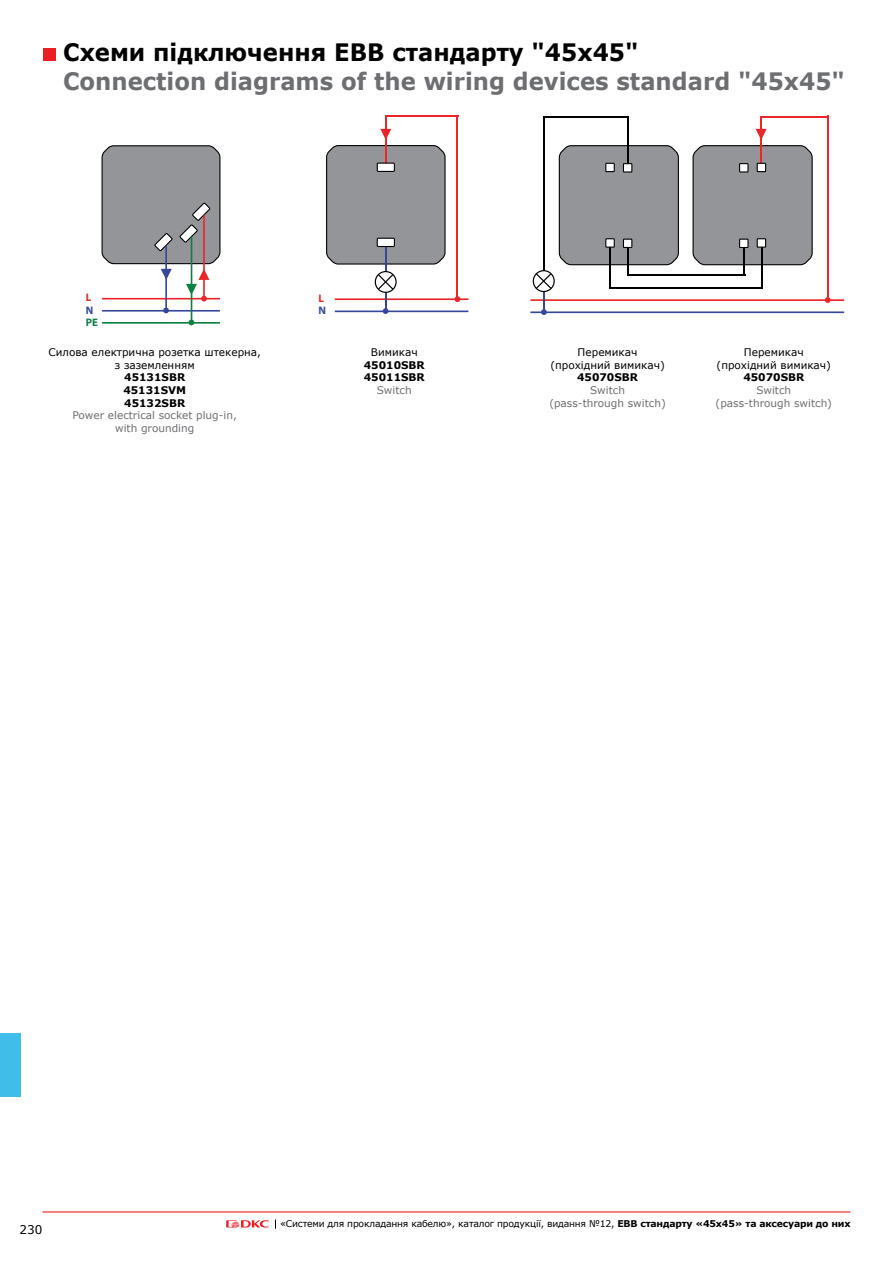
<style>
.page{position:relative;width:893px;height:1263px;background:#fff}
.page>*{position:absolute;margin:0;border:0;box-sizing:border-box;transform-origin:0 0}
.t1{font:700 24px "Verdana";color:#6d6e71;scale:.95 1}
.t2{font:700 24px "Verdana";color:#000;scale:.95 1}
.t3{font:12px "Verdana";color:#000}
.t4{font:700 10.95px "Myriad Pro";color:#ec2427}
.t5{font:700 10.95px "Myriad Pro";color:#35479b}
.t6{font:700 10.95px "Myriad Pro";color:#0c8241}
.t7{font:10.5px/12.6px "Verdana";color:#000;text-align:center}
.t8{font:10.5px/12.6px "Verdana";color:#6d6e71;text-align:center}
.t9{font:700 10.5px/12.6px "Verdana";color:#000;text-align:justify}
.t10{font:9.3px "Verdana";letter-spacing:-.02em;color:#000}
.s1{font-weight:700}
</style>
<div class="page">
<hr style="left:43px;top:1211px;width:807px;height:1px;background:#ed1d24">
<div style="left:0;top:1033px;width:21px;height:64px;background:#41bde9"></div>
<svg style="left:226px;top:1220px;width:43px;height:7px"></svg>
<svg style="left:101px;top:145px;width:120px;height:180px"></svg>
<hr style="left:335px;top:298px;width:133px;height:2px;background:#ec2427">
<hr style="left:335px;top:310px;width:133px;height:2px;background:#35479b">
<svg style="left:455px;top:296px;width:5px;height:6px"></svg>
<svg style="left:383px;top:308px;width:5px;height:6px"></svg>
<hr style="left:385px;top:246px;width:1px;height:65px;background:#35479b">
<svg style="left:326px;top:129px;width:120px;height:136px"></svg>
<div style="left:377px;top:238px;width:17px;height:8px;background:#fff"></div>
<div style="left:377px;top:238px;width:18px;height:9px;border:1px solid #000"></div>
<hr style="left:385px;top:116px;width:2px;height:48px;background:#ec2529">
<hr style="left:457px;top:116px;width:1px;height:183px;background:#ec2529">
<div style="left:377px;top:163px;width:17px;height:8px;background:#fff"></div>
<div style="left:377px;top:163px;width:18px;height:9px;border:1px solid #000"></div>
<div style="left:375px;top:271px;width:22px;height:22px;border:1px solid #000;border-radius:50%"></div>
<svg style="left:377px;top:273px;width:18px;height:18px"></svg>
<hr style="left:385px;top:116px;width:73px;height:1px;background:#ec2529">
<svg style="left:825px;top:297px;width:5px;height:6px"></svg>
<hr style="left:760px;top:116px;width:2px;height:49px;background:#ec2529">
<hr style="left:827px;top:116px;width:1px;height:184px;background:#ec2529">
<hr style="left:531px;top:299px;width:313px;height:2px;background:#ec2427">
<hr style="left:531px;top:311px;width:313px;height:2px;background:#35479b">
<svg style="left:541px;top:309px;width:6px;height:6px"></svg>
<hr style="left:543px;top:247px;width:2px;height:65px;background:#35479b">
<hr style="left:627px;top:116px;width:2px;height:49px;background:#000">
<hr style="left:543px;top:116px;width:2px;height:161px;background:#000">
<hr style="left:543px;top:116px;width:86px;height:1px;background:#000">
<div style="left:533px;top:270px;width:22px;height:22px;border:1px solid #000;border-radius:50%"></div>
<svg style="left:535px;top:272px;width:18px;height:18px"></svg>
<hr style="left:761px;top:246px;width:1px;height:43px;background:#000">
<hr style="left:743px;top:245px;width:2px;height:31px;background:#000">
<hr style="left:609px;top:246px;width:2px;height:43px;background:#000">
<hr style="left:627px;top:245px;width:1px;height:31px;background:#000">
<hr style="left:609px;top:287px;width:153px;height:2px;background:#000">
<hr style="left:627px;top:275px;width:118px;height:1px;background:#000">
<svg style="left:558px;top:145px;width:121px;height:121px"></svg>
<svg style="left:692px;top:129px;width:121px;height:137px"></svg>
<hr style="left:760px;top:116px;width:68px;height:1px;background:#ec2529">
<div style="left:43px;top:48px;width:12px;height:13px;background:#ed1d24"></div>
<h1 class="t2" style="left:63px;top:35px;width:607px">Схеми підключення ЕВВ стандарту "45х45"</h1>
<h1 class="t1" style="left:63px;top:64px;width:824px">Connection diagrams of the wiring devices standard "45x45"</h1>
<p class="t4" style="left:86px;top:290px;width:7px">L</p>
<p class="t5" style="left:86px;top:303px;width:9px">N</p>
<p class="t6" style="left:86px;top:316px;width:14px">PE</p>
<p class="t7" style="left:48px;top:346px;width:214px">Силова електрична розетка штекерна, з заземленням</p>
<p class="t9" style="left:123px;top:371px;width:64px">45131SBR 45131SVM 45132SBR</p>
<p class="t8" style="left:72px;top:409px;width:166px">Power electrical socket plug-in, with grounding</p>
<p class="t4" style="left:318px;top:291px;width:7px">L</p>
<p class="t5" style="left:318px;top:304px;width:9px">N</p>
<p class="t7" style="left:371px;top:346px;width:48px">Вимикач</p>
<p class="t9" style="left:364px;top:358px;width:62px">45010SBR<br>45011SBR</p>
<p class="t8" style="left:377px;top:384px;width:36px">Switch</p>
<p class="t7" style="left:550px;top:346px;width:116px">Перемикач (прохідний вимикач)</p>
<p class="t9" style="left:577px;top:371px;width:62px">45070SBR</p>
<p class="t8" style="left:549px;top:384px;width:118px">Switch<br>(pass-through switch)</p>
<p class="t7" style="left:717px;top:346px;width:116px">Перемикач (прохідний вимикач)</p>
<p class="t9" style="left:743px;top:371px;width:62px">45070SBR</p>
<p class="t8" style="left:716px;top:384px;width:118px">Switch<br>(pass-through switch)</p>
<p class="t3" style="left:20px;top:1221px;width:24px">230</p>
<p class="t10" style="left:280px;top:1217px;width:572px">«Системи для прокладання кабелю», каталог продукції, видання №12, <span class="s1">ЕВВ стандарту «45х45» та аксесуари до них</span></p>
</div>
